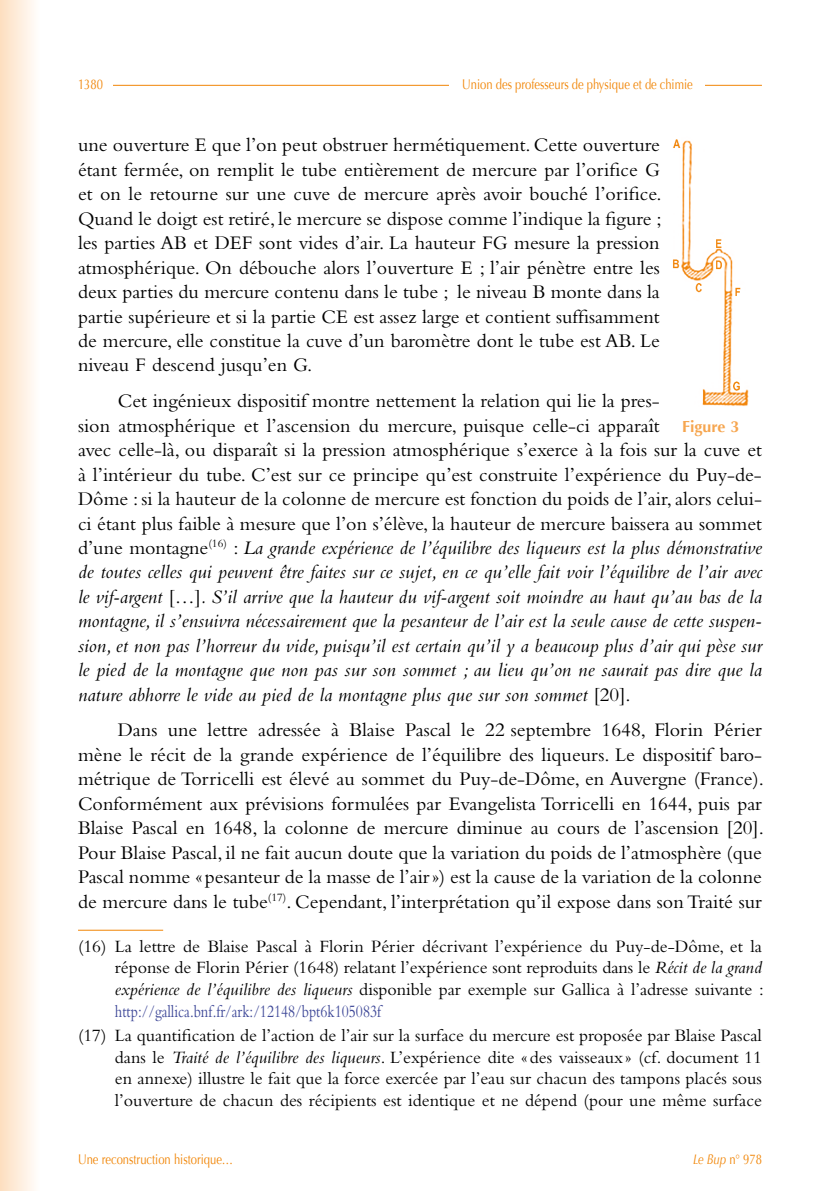
<style>
.page{position:relative;width:840px;height:1191px;background:#fff}
.page>*{position:absolute;margin:0;border:0;box-sizing:border-box;transform-origin:0 0}
.Texte_courant_avec_a{font:20px/24.4px "Bembo";color:#000;text-align:justify}
.Texte_courant_avec_a-2{font:italic 20px/24.4px "Bembo";color:#000}
.Note_de_bas_de_page{font:18px/21.6px "Bembo";color:#000;text-align:justify}
.Légende{font:700 16px "Optima";color:#f6a650}
.t1{font:14px "Optima";color:#f18506;scale:.8 1}
.t2{font:italic 14px "Optima";color:#f18506;scale:.8 1}
.s1{font-style:normal}
.s2{font-style:italic}
.s3{color:#3e4898}
</style>
<div class="page">
<div style="left:0;top:0;width:40px;height:1191px;background:linear-gradient(to right,#fddfc0,#fffdfc)"></div>
<hr style="left:78px;top:85px;width:683px;height:1px;background:#f18506">
<div style="left:449px;top:76px;width:255px;height:17px;background:#fff"></div>
<div style="left:78px;top:76px;width:34px;height:17px;background:#fff"></div>
<hr style="left:78px;top:929px;width:85px;height:1px;background:#f18506">
<img style="left:673px;top:139px;width:76px;height:267px">
<p class="t1" style="left:78px;top:76px;width:33px">1380</p>
<p class="t1" style="left:462px;top:76px;width:289px">Union des professeurs de physique et de chimie</p>
<p class="Texte_courant_avec_a" style="left:78px;top:133px;width:585px">une ouverture E que l’on peut obstruer hermétiquement. Cette ouverture étant fermée, on remplit le tube entièrement de mercure par l’orifice G et on le retourne sur une cuve de mercure après avoir bouché l’orifice.<br>Quand le doigt est retiré, le mercure se dispose comme l’indique la figure ; les parties AB et DEF sont vides d’air. La hauteur FG mesure la pression atmosphérique. On débouche alors l’ouverture E ; l’air pénètre entre les deux parties du mercure contenu dans le tube ; le niveau B monte dans la partie supérieure et si la partie CE est assez large et contient suffisamment de mercure, elle constitue la cuve d’un baromètre dont le tube est AB. Le niveau F descend jusqu’en G.</p>
<p class="Texte_courant_avec_a-2" style="left:78px;top:388px;width:685px;text-indent:40px"><span class="s1">Cet ingénieux dispositif montre nettement la relation qui lie la pres-<br>sion atmosphérique et l’ascension du mercure, puisque celle-ci apparaît<br>avec celle-là, ou disparaît si la pression atmosphérique s’exerce à la fois sur la cuve et à l’intérieur du tube. C’est sur ce principe qu’est construite l’expérience du Puy-de-Dôme :si la hauteur de la colonne de mercure est fonction du poids de l’air, alors celui&shy;ci étant plus faible à mesure que l’on s’élève, la hauteur de mercure baissera au sommet d’une montagne</span><sup>(16)</sup> <span class="s1">:</span> La grande expérience de l’équilibre des liqueurs est la plus démonstrative de toutes celles qui peuvent être faites sur ce sujet, en ce qu’elle fait voir l’équilibre de l’air avec le vif-argent <span class="s1">[…]</span>. S’il arrive que la hauteur du vif-argent soit moindre au haut qu’au bas de la montagne, il s’ensuivra nécessairement que la pesanteur de l’air est la seule cause de cette suspen&shy;sion, et non pas l’horreur du vide, puisqu’il est certain qu’il y a beaucoup plus d’air qui pèse sur le pied de la montagne que non pas sur son sommet ; au lieu qu’on ne saurait pas dire que la nature abhorre le vide au pied de la montagne plus que sur son sommet <span class="s1">[20].</span></p>
<p class="Texte_courant_avec_a" style="left:78px;top:717px;width:687px;text-indent:40px">Dans une lettre adressée à Blaise Pascal le 22 septembre 1648, Florin Périer mène le récit de la grande expérience de l’équilibre des liqueurs. Le dispositif baro&shy;métrique de Torricelli est élevé au sommet du Puy-de-Dôme, en Auvergne (France).<br>Conformément aux prévisions formulées par Evangelista Torricelli en 1644, puis par Blaise Pascal en 1648, la colonne de mercure diminue au cours de l’ascension [20].<br>Pour Blaise Pascal, il ne fait aucun doute que la variation du poids de l’atmosphère (que Pascal nomme « pesanteur de la masse de l’air») est la cause de la variation de la colonne de mercure dans le tube<sup>(17)</sup>. Cependant, l’interprétation qu’il expose dans son Traité sur</p>
<p class="Note_de_bas_de_page" style="left:115px;top:935px;width:650px;text-indent:-37px">(16) La lettre de Blaise Pascal à Florin Périer décrivant l’expérience du Puy-de-Dôme, et la réponse de Florin Périer (1648) relatant l’expérience sont reproduits dans le <span class="s2">Récit de la grand expérience de l’équilibre des liqueurs</span> disponible par exemple sur Gallica à l’adresse suivante : <span class="s3">http://gallica.bnf.fr/ark:/12148/bpt6k105083f</span></p>
<p class="Note_de_bas_de_page" style="left:115px;top:1024px;width:648px;text-indent:-37px">(17) La quantification de l’action de l’air sur la surface du mercure est proposée par Blaise Pascal dans le <span class="s2">Traité de l’équilibre des liqueurs</span>. L’expérience dite «des vaisseaux » (cf. document 11 en annexe) illustre le fait que la force exercée par l’eau sur chacun des tampons placés sous l’ouverture de chacun des récipients est identique et ne dépend (pour une même surface</p>
<p class="Légende" style="left:682px;top:417px;width:59px">Figure 3</p>
<p class="t1" style="left:78px;top:1151px;width:195px">Une reconstruction historique…</p>
<p class="t2" style="left:692px;top:1151px;width:88px">Le Bup <span class="s1">n° 978</span></p>
</div>
